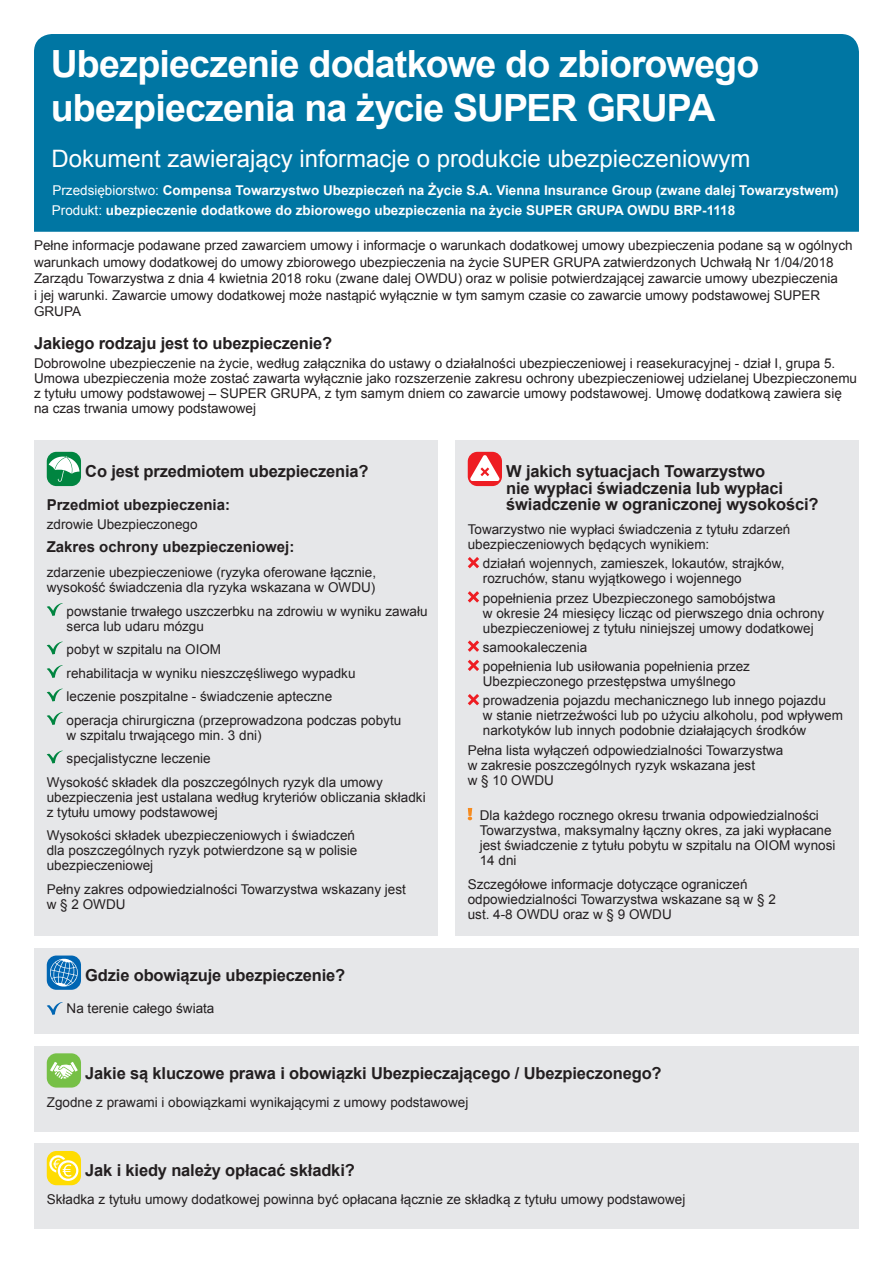
<style>
.page{position:relative;width:893px;height:1263px;background:#fff}
.page>*{position:absolute;margin:0;border:0;box-sizing:border-box;transform-origin:0 0}
.t1{font:700 37.5px/43.5px "Arial";letter-spacing:-.025em;color:#fff}
.t2{font:24px "Arial";color:#fff}
.t3{font:700 16.5px/16.5px "Arial";letter-spacing:-.01em;color:#231f20}
.t4{font:700 15px "Arial";color:#231f20}
.t5{font:13.5px/15px "Arial";color:#231f20}
.t6{font:700 13.5px/20.2px "Arial";color:#fff}
.s1{font-weight:400}
</style>
<div class="page">
<div style="left:34px;top:440px;width:404px;height:495px;background:#e6e7e9"></div>
<div style="left:455px;top:440px;width:404px;height:495px;background:#e6e7e9"></div>
<div style="left:34px;top:34px;width:825px;height:198px;background:#0076a3"></div>
<div style="left:47px;top:452px;width:34px;height:34px;background:#008540;border-radius:10px"></div>
<svg style="left:49px;top:455px;width:30px;height:27px"></svg>
<svg style="left:47px;top:603px;width:16px;height:13px"></svg>
<svg style="left:47px;top:641px;width:16px;height:13px"></svg>
<svg style="left:47px;top:665px;width:16px;height:13px"></svg>
<svg style="left:47px;top:688px;width:16px;height:13px"></svg>
<svg style="left:47px;top:712px;width:16px;height:13px"></svg>
<svg style="left:47px;top:750px;width:16px;height:13px"></svg>
<div style="left:468px;top:452px;width:34px;height:34px;background:#ee1d23;border-radius:10px"></div>
<svg style="left:470px;top:455px;width:30px;height:26px"></svg>
<svg style="left:468px;top:557px;width:11px;height:11px"></svg>
<svg style="left:468px;top:591px;width:11px;height:12px"></svg>
<svg style="left:468px;top:640px;width:11px;height:12px"></svg>
<svg style="left:468px;top:660px;width:11px;height:11px"></svg>
<svg style="left:468px;top:694px;width:11px;height:11px"></svg>
<svg style="left:468px;top:808px;width:4px;height:12px"></svg>
<div style="left:34px;top:948px;width:825px;height:85px;background:#e6e7e9"></div>
<svg style="left:47px;top:955px;width:34px;height:35px"></svg>
<svg style="left:49px;top:959px;width:30px;height:29px"></svg>
<svg style="left:47px;top:1002px;width:16px;height:13px"></svg>
<div style="left:34px;top:1046px;width:825px;height:85px;background:#e6e7e9"></div>
<div style="left:47px;top:1053px;width:34px;height:34px;background:#76c046;border-radius:10px"></div>
<svg style="left:50px;top:1062px;width:28px;height:17px"></svg>
<div style="left:34px;top:1144px;width:825px;height:85px;background:#e6e7e9"></div>
<div style="left:47px;top:1151px;width:34px;height:34px;background:#ffdc01;border-radius:10px"></div>
<svg style="left:49px;top:1155px;width:29px;height:26px"></svg>
<h1 class="t1" style="left:51px;top:44px;width:710px">Ubezpieczenie dodatkowe do zbiorowego ubezpieczenia na życie SUPER GRUPA</h1>
<h2 class="t2" style="left:51px;top:143px;width:700px">Dokument zawierający informacje o produkcie ubezpieczeniowym</h2>
<p class="t6" style="left:52px;top:180px;width:788px"><span class="s1">Przedsiębiorstwo:</span> Compensa Towarzystwo Ubezpieczeń na Życie S.A. Vienna Insurance Group (zwane dalej Towarzystwem)<br><span class="s1">Produkt:</span> ubezpieczenie dodatkowe do zbiorowego ubezpieczenia na życie SUPER GRUPA OWDU BRP-1118</p>
<p class="t5" style="left:34px;top:237px;width:820px;line-height:16.5px">Pełne informacje podawane przed zawarciem umowy i informacje o warunkach dodatkowej umowy ubezpieczenia podane są w ogólnych warunkach umowy dodatkowej do umowy zbiorowego ubezpieczenia na życie SUPER GRUPA zatwierdzonych Uchwałą Nr 1/04/2018<br>Zarządu Towarzystwa z dnia 4 kwietnia 2018 roku (zwane dalej OWDU) oraz w polisie potwierdzającej zawarcie umowy ubezpieczenia<br>i jej warunki. Zawarcie umowy dodatkowej może nastąpić wyłącznie w tym samym czasie co zawarcie umowy podstawowej SUPER GRUPA</p>
<p class="t3" style="left:34px;top:335px;width:300px">Jakiego rodzaju jest to ubezpieczenie?</p>
<p class="t5" style="left:34px;top:356px;width:825px">Dobrowolne ubezpieczenie na życie, według załącznika do ustawy o działalności ubezpieczeniowej i reasekuracyjnej - dział I, grupa 5.<br>Umowa ubezpieczenia może zostać zawarta wyłącznie jako rozszerzenie zakresu ochrony ubezpieczeniowej udzielanej Ubezpieczonemu z tytułu umowy podstawowej – SUPER GRUPA, z tym samym dniem co zawarcie umowy podstawowej. Umowę dodatkową zawiera się na czas trwania umowy podstawowej</p>
<p class="t3" style="left:85px;top:463px;width:285px">Co jest przedmiotem ubezpieczenia?</p>
<p class="t4" style="left:47px;top:494px;width:185px">Przedmiot ubezpieczenia:</p>
<p class="t5" style="left:47px;top:517px;width:152px">zdrowie Ubezpieczonego</p>
<p class="t4" style="left:47px;top:537px;width:249px">Zakres ochrony ubezpieczeniowej:</p>
<p class="t5" style="left:47px;top:565px;width:331px">zdarzenie ubezpieczeniowe (ryzyka oferowane łącznie, wysokość świadczenia dla ryzyka wskazana w OWDU)</p>
<p class="t5" style="left:67px;top:604px;width:362px">powstanie trwałego uszczerbku na zdrowiu w wyniku zawału serca lub udaru mózgu</p>
<p class="t5" style="left:67px;top:638px;width:336px;line-height:23.5px">pobyt w szpitalu na OIOM<br>rehabilitacja w wyniku nieszczęśliwego wypadku leczenie poszpitalne - świadczenie apteczne<br>operacja chirurgiczna (przeprowadzona podczas pobytu</p>
<p class="t5" style="left:67px;top:728px;width:197px">w szpitalu trwającego min. 3 dni)</p>
<p class="t5" style="left:67px;top:751px;width:146px">specjalistyczne leczenie</p>
<p class="t5" style="left:47px;top:775px;width:337px">Wysokość składek dla poszczególnych ryzyk dla umowy</p>
<p class="t5" style="left:47px;top:790px;width:380px">ubezpieczenia jest ustalana według kryteriów obliczania składki z tytułu umowy podstawowej</p>
<p class="t5" style="left:47px;top:828px;width:312px">Wysokości składek ubezpieczeniowych i świadczeń dla poszczególnych ryzyk potwierdzone są w polisie ubezpieczeniowej</p>
<p class="t5" style="left:47px;top:882px;width:361px">Pełny zakres odpowiedzialności Towarzystwa wskazany jest w § 2 OWDU</p>
<p class="t3" style="left:85px;top:967px;width:262px">Gdzie obowiązuje ubezpieczenie?</p>
<p class="t5" style="left:67px;top:1001px;width:149px">Na terenie całego świata</p>
<p class="t3" style="left:506px;top:463px;width:314px">W jakich sytuacjach Towarzystwo<br>nie wypłaci świadczenia lub wypłaci świadczenie w ograniczonej wysokości?</p>
<p class="t5" style="left:468px;top:522px;width:324px">Towarzystwo nie wypłaci świadczenia z tytułu zdarzeń ubezpieczeniowych będących wynikiem:</p>
<p class="t5" style="left:483px;top:556px;width:303px">działań wojennych, zamieszek, lokautów, strajków, rozruchów, stanu wyjątkowego i wojennego</p>
<p class="t5" style="left:483px;top:590px;width:343px">popełnienia przez Ubezpieczonego samobójstwa<br>w okresie 24 miesięcy licząc od pierwszego dnia ochrony ubezpieczeniowej z tytułu niniejszej umowy dodatkowej</p>
<p class="t5" style="left:483px;top:638px;width:269px;line-height:19.2px">samookaleczenia<br>popełnienia lub usiłowania popełnienia przez</p>
<p class="t5" style="left:483px;top:672px;width:344px;line-height:19.2px">Ubezpieczonego przestępstwa umyślnego<br>prowadzenia pojazdu mechanicznego lub innego pojazdu</p>
<p class="t5" style="left:483px;top:708px;width:362px">w stanie nietrzeźwości lub po użyciu alkoholu, pod wpływem narkotyków lub innych podobnie działających środków</p>
<p class="t5" style="left:468px;top:742px;width:317px">Pełna lista wyłączeń odpowiedzialności Towarzystwa w zakresie poszczególnych ryzyk wskazana jest<br>w § 10 OWDU</p>
<p class="t5" style="left:480px;top:808px;width:357px">Dla każdego rocznego okresu trwania odpowiedzialności Towarzystwa, maksymalny łączny okres, za jaki wypłacane jest świadczenie z tytułu pobytu w szpitalu na OIOM wynosi 14 dni</p>
<p class="t5" style="left:468px;top:877px;width:310px">Szczegółowe informacje dotyczące ograniczeń odpowiedzialności Towarzystwa wskazane są w § 2 ust. 4-8 OWDU oraz w § 9 OWDU</p>
<p class="t3" style="left:85px;top:1065px;width:578px">Jakie są kluczowe prawa i obowiązki Ubezpieczającego / Ubezpieczonego?</p>
<p class="t5" style="left:47px;top:1095px;width:423px">Zgodne z prawami i obowiązkami wynikającymi z umowy podstawowej</p>
<p class="t3" style="left:85px;top:1163px;width:271px">Jak i kiedy należy opłacać składki?</p>
<p class="t5" style="left:47px;top:1192px;width:640px">Składka z tytułu umowy dodatkowej powinna być opłacana łącznie ze składką z tytułu umowy podstawowej</p>
</div>
